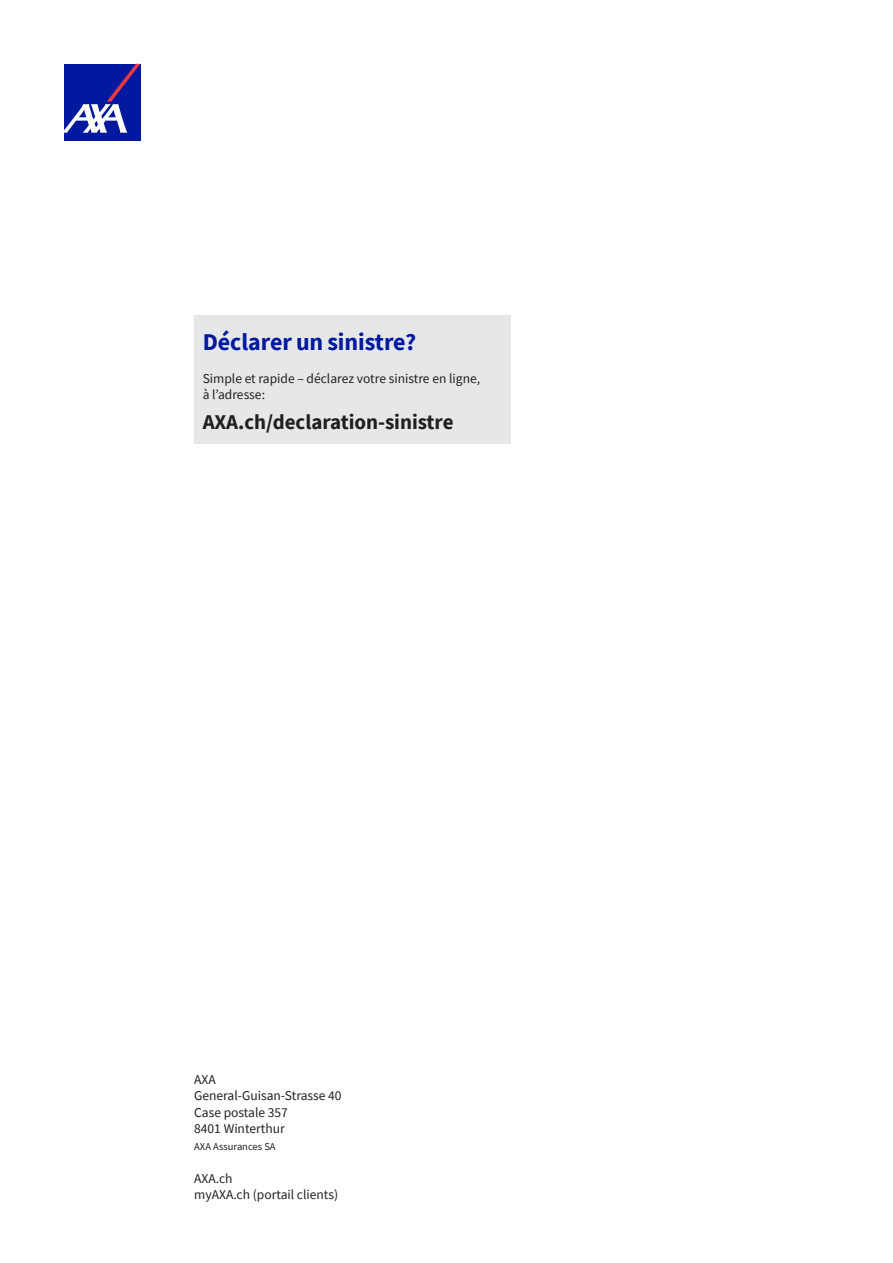
<style>
.page{position:relative;width:893px;height:1263px;background:#fff}
.page>*{position:absolute;margin:0;border:0;box-sizing:border-box;transform-origin:0 0}
.t1{font:700 24px "Source Sans Pro";color:#00199f}
.t2{font:700 21px "Source Sans Pro";color:#231f20}
.t3{font:13.5px/16.5px "Source Sans Pro";color:#231f20}
.t4{font:10.5px "Source Sans Pro";color:#231f20}
</style>
<div class="page">
<div style="left:64px;top:64px;width:76px;height:76px;background:#00199f"></div>
<svg style="left:64px;top:64px;width:76px;height:69px"></svg>
<div style="left:194px;top:315px;width:316px;height:129px;background:#e6e7e9"></div>
<h1 class="t1" style="left:203px;top:326px;width:215px">Déclarer un sinistre?</h1>
<p class="t3" style="left:203px;top:370px;width:279px">Simple et rapide – déclarez votre sinistre en ligne, à l’adresse:</p>
<h2 class="t2" style="left:203px;top:408px;width:252px">AXA.ch/declaration-sinistre</h2>
<p class="t3" style="left:194px;top:1071px;width:149px">AXA<br>General-Guisan-Strasse 40<br>Case postale 357<br>8401 Winterthur</p>
<p class="t4" style="left:194px;top:1139px;width:83px">AXA Assurances SA</p>
<p class="t3" style="left:194px;top:1170px;width:145px">AXA.ch<br>myAXA.ch (portail clients)</p>
</div>
